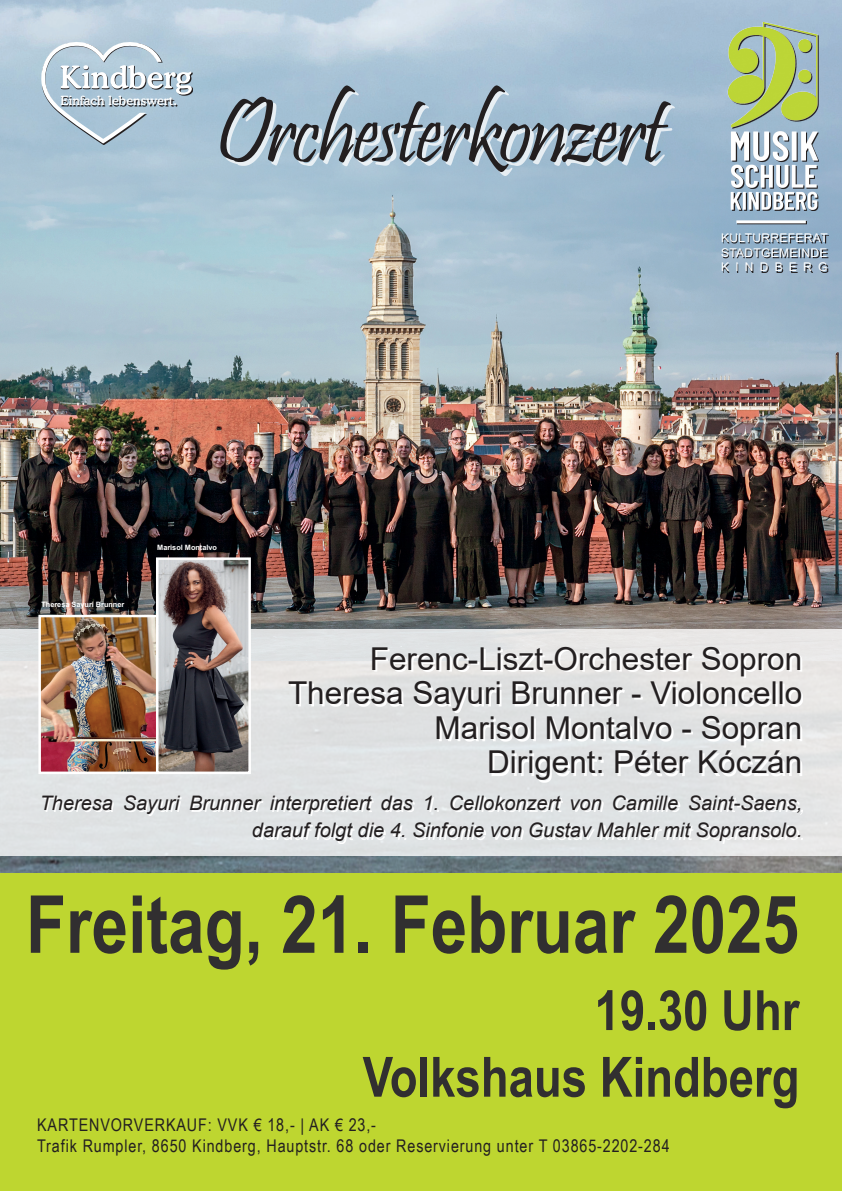
<style>
.page{position:relative;width:842px;height:1191px;background:#fff}
.page>*{position:absolute;margin:0;border:0;box-sizing:border-box;transform-origin:0 0}
.t1{font:92.5px "Pristina";letter-spacing:-.03em;color:#231f20}
.t2{font:700 80px "Arial Narrow";color:#312f30}
.t3{font:700 55.5px/66.6px "Arial Narrow";color:#312f30;text-align:right}
.t4{font:31.5px/34.5px "Arial";color:#231f20;text-align:right}
.t5{font:italic 20px/27.5px "Arial";color:#231f20;text-align:right}
.t6{font:17.5px/21px "Arial Narrow";letter-spacing:.05em;color:#231f20}
.t7{font:500 12.65px "Cooper BT";color:#fff}
.t8{font:12px/14.4px "Arial";letter-spacing:.03em;color:#fff;text-align:justify}
.t9{font:700 7.3px "Arial";color:#fff}
</style>
<div class="page">
<img style="left:0;top:0;width:842px;height:116px">
<img style="left:0;top:855px;width:842px;height:18px">
<img style="left:0;top:116px;width:842px;height:513px">
<div style="left:0;top:629px;width:842px;height:226px;background:#e1e4e4"></div>
<div style="left:0;top:873px;width:842px;height:318px;background:#bed630"></div>
<svg style="left:723px;top:235px;width:105px;height:37px;background:#7e94a7"></svg>
<hr style="left:737px;top:221px;width:70px;height:3px;background:#231f20">
<hr style="left:736px;top:220px;width:70px;height:3px;background:#fff">
<img style="left:719px;top:23px;width:99px;height:190px">
<svg style="left:40px;top:41px;width:152px;height:102px;background:#afc4d2"></svg>
<svg style="left:44px;top:797px;width:758px;height:46px"></svg>
<svg style="left:291px;top:649px;width:512px;height:133px"></svg>
<div style="left:224px;top:89px;width:450px;height:87px;background:#fff;opacity:.75"></div>
<img style="left:41px;top:618px;width:114px;height:153px">
<div style="left:38px;top:615px;width:120px;height:159px;border:2px solid #fff"></div>
<img style="left:159px;top:560px;width:89px;height:211px">
<div style="left:156px;top:557px;width:95px;height:217px;border:2px solid #fff"></div>
<p class="t7" style="left:61px;top:93px;width:118px">Einfach lebenswert.</p>
<h1 class="t1" style="left:215px;top:81px;width:450px">Orchesterkonzert</h1>
<p class="t8" style="left:721px;top:231px;width:108px">KULTURREFERAT STADTGEMEINDE KINDBERG</p>
<p class="t9" style="left:41px;top:599px;width:84px">Theresa Sayuri Brunner</p>
<p class="t9" style="left:157px;top:542px;width:61px">Marisol Montalvo</p>
<h3 class="t4" style="left:288px;top:641px;width:516px">Ferenc-Liszt-Orchester Sopron<br>Theresa Sayuri Brunner - Violoncello<br>Marisol Montalvo - Sopran<br>Dirigent: Péter Kóczán</h3>
<p class="t5" style="left:40px;top:789px;width:764px">Theresa Sayuri Brunner interpretiert das 1. Cellokonzert von Camille Saint-Saens, darauf folgt die 4. Sinfonie von Gustav Mahler mit Sopransolo.</p>
<h2 class="t2" style="left:26px;top:864px;width:775px">Freitag, 21. Februar 2025</h2>
<h3 class="t3" style="left:363px;top:974px;width:438px">19.30 Uhr<br>Volkshaus Kindberg</h3>
<p class="t6" style="left:37px;top:1113px;width:634px">KARTENVORVERKAUF: VVK € 18,- | AK € 23,-<br>Trafik Rumpler, 8650 Kindberg, Hauptstr. 68 oder Reservierung unter T 03865-2202-284</p>
</div>
